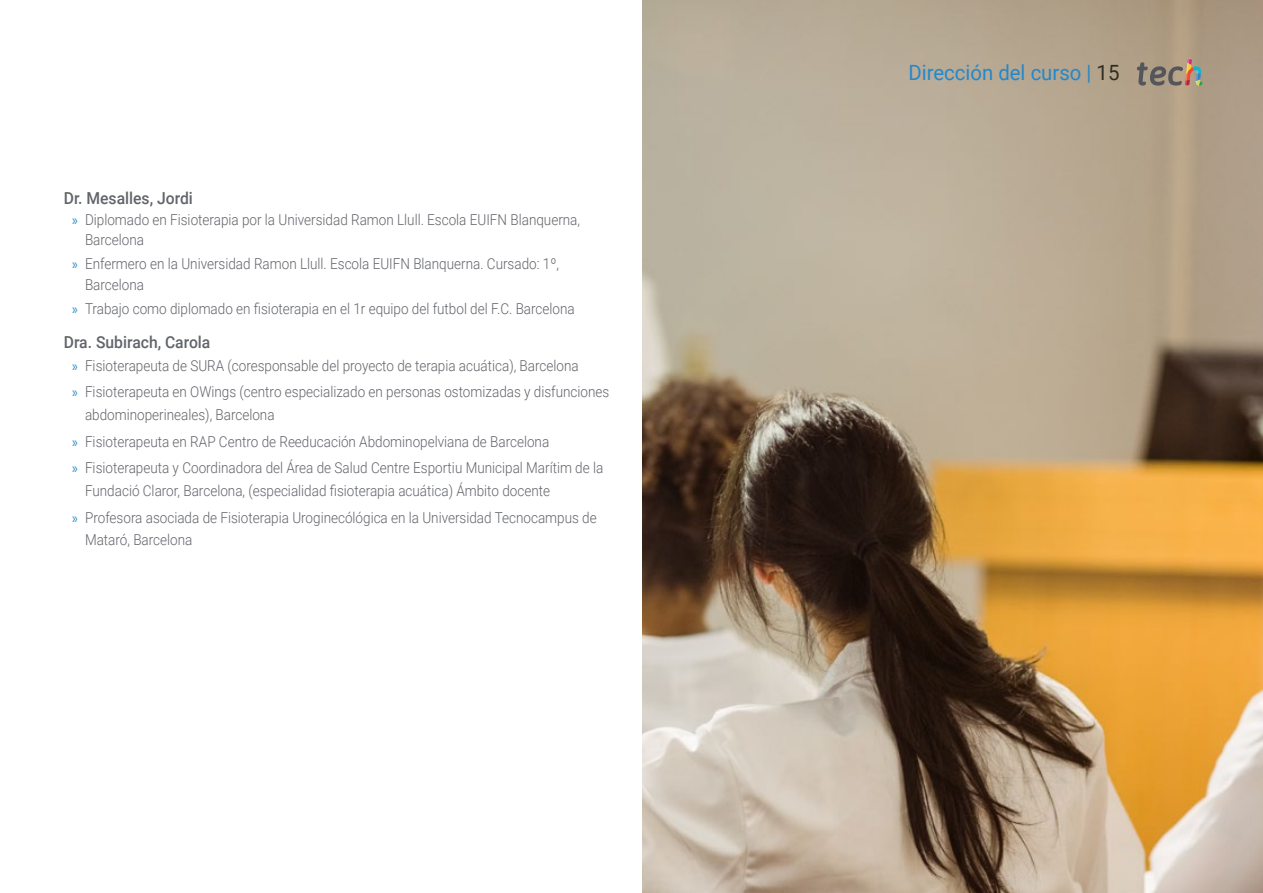
<style>
.page{position:relative;width:1263px;height:893px;background:#fff}
.page>*{position:absolute;margin:0;border:0;box-sizing:border-box;transform-origin:0 0}
.t1{font:21px "Roboto";color:#2488c9}
.t2{font:500 16.5px "Roboto";color:#61646a;scale:.95 1}
.t3{font:300 15px/26.7px "Roboto";color:#61646a;scale:.9 1}
.s1{font-family:"Myriad Pro";font-weight:400;color:#2488c9}
.s2{color:#312e20}
</style>
<div class="page">
<img style="left:642px;top:0;width:621px;height:893px">
<svg style="left:1137px;top:59px;width:65px;height:27px;background:#988978"></svg>
<p class="t2" style="left:64px;top:187px;width:137px">Dr. Mesalles, Jordi</p>
<p class="t3" style="left:85px;top:209px;width:551px;line-height:20.2px;text-indent:-13px"><span class="s1">»</span> Diplomado en Fisioterapia por la Universidad Ramon Llull. Escola EUIFN Blanquerna,<br>Barcelona</p>
<p class="t3" style="left:85px;top:253px;width:528px;line-height:20.2px;text-indent:-13px"><span class="s1">»</span> Enfermero en la Universidad Ramon Llull. Escola EUIFN Blanquerna. Cursado: 1º,<br>Barcelona</p>
<p class="t3" style="left:72px;top:295px;width:560px"><span class="s1">»</span> Trabajo como diplomado en fisioterapia en el 1r equipo del futbol del F.C. Barcelona</p>
<p class="t2" style="left:64px;top:331px;width:156px">Dra. Subirach, Carola</p>
<p class="t3" style="left:72px;top:351px;width:598px"><span class="s1">»</span> Fisioterapeuta de SURA (coresponsable del proyecto de terapia acuática), Barcelona<br><span class="s1">»</span> Fisioterapeuta en OWings (centro especializado en personas ostomizadas y disfunciones</p>
<p class="t3" style="left:72px;top:401px;width:591px;text-indent:13px">abdominoperineales), Barcelona<br><span class="s1">»</span> Fisioterapeuta en RAP Centro de Reeducación Abdominopelviana de Barcelona<br><span class="s1">»</span> Fisioterapeuta y Coordinadora del Área de Salud Centre Esportiu Municipal Marítim de la</p>
<p class="t3" style="left:72px;top:477px;width:584px;text-indent:13px">Fundació Claror, Barcelona, (especialidad fisioterapia acuática) Ámbito docente<br><span class="s1">»</span> Profesora asociada de Fisioterapia Uroginecólógica en la Universidad Tecnocampus de</p>
<p class="t3" style="left:85px;top:526px;width:121px">Mataró, Barcelona</p>
<h1 class="t1" style="left:908px;top:57px;width:213px">Dirección del curso | <span class="s2">15</span></h1>
</div>
